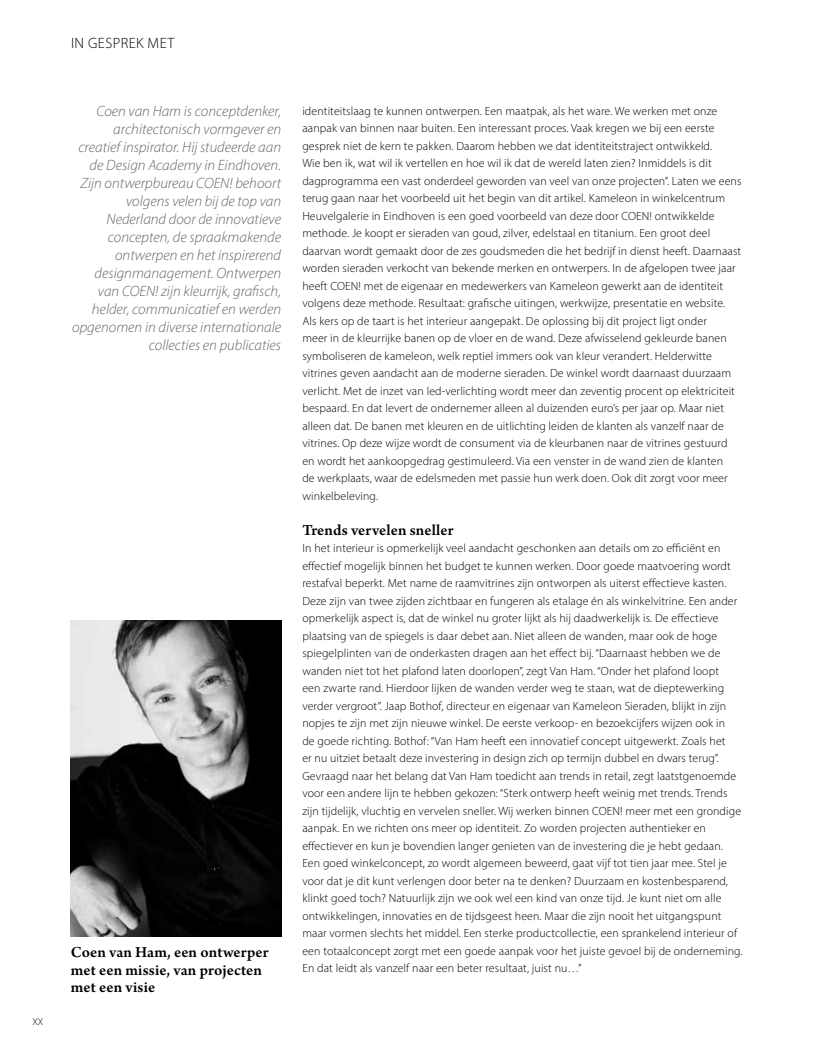
<style>
.page{position:relative;width:815px;height:1063px;background:#fff}
.page>*{position:absolute;margin:0;border:0;box-sizing:border-box;transform-origin:0 0}
.t1{font:600 16.25px/17.5px "Arno Pro";letter-spacing:.005em;color:#000}
.t2{font:italic 300 15px/18px "Myriad Pro";color:#646567;text-align:right}
.t3{font:300 15px "Myriad Pro";letter-spacing:.03em;color:#000}
.t4{font:300 11.88px/17.5px "Myriad Pro";letter-spacing:.01em;color:#000}
.t5{font:300 10px "Myriad Pro";color:#000}
</style>
<div class="page">
<img style="left:71px;top:620px;width:210px;height:317px">
<p class="t5" style="left:32px;top:1016px;width:13px">xx</p>
<p class="t3" style="left:71px;top:34px;width:105px">In gesprek met</p>
<p class="t2" style="left:72px;top:102px;width:210px">Coen van Ham is conceptdenker, architectonisch vormgever en creatief inspirator. Hij studeerde aan de Design Academy in Eindhoven.<br>Zijn ontwerpbureau COEN! behoort volgens velen bij de top van<br>Nederland door de innovatieve concepten, de spraakmakende ontwerpen en het inspirerend designmanagement. Ontwerpen van COEN! zijn kleurrijk, grafisch, helder, communicatief en werden opgenomen in diverse internationale collecties en publicaties</p>
<h1 class="t1" style="left:71px;top:944px;width:199px">Coen van Ham, een ontwerper met een missie, van projecten met een visie</h1>
<p class="t4" style="left:302px;top:102px;width:441px">identiteitslaag te kunnen ontwerpen. Een maatpak, als het ware. We werken met onze aanpak van binnen naar buiten. Een interessant proces. Vaak kregen we bij een eerste gesprek niet de kern te pakken. Daarom hebben we dat identiteitstraject ontwikkeld.<br>Wie ben ik, wat wil ik vertellen en hoe wil ik dat de wereld laten zien? Inmiddels is dit dagprogramma een vast onderdeel geworden van veel van onze projecten”. Laten we eens terug gaan naar het voorbeeld uit het begin van dit artikel. Kameleon in winkelcentrum Heuvelgalerie in Eindhoven is een goed voorbeeld van deze door COEN! ontwikkelde methode. Je koopt er sieraden van goud, zilver, edelstaal en titanium. Een groot deel daarvan wordt gemaakt door de zes goudsmeden die het bedrijf in dienst heeft. Daarnaast worden sieraden verkocht van bekende merken en ontwerpers. In de afgelopen twee jaar heeft COEN ! met de eigenaar en medewerkers van Kameleon gewerkt aan de identiteit volgens deze methode. Resultaat: grafische uitingen, werkwijze, presentatie en website.<br>Als kers op de taart is het interieur aangepakt. De oplossing bij dit project ligt onder<br>meer in de kleurrijke banen op de vloer en de wand. Deze afwisselend gekleurde banen symboliseren de kameleon, welk reptiel immers ook van kleur verandert. Helderwitte vitrines geven aandacht aan de moderne sieraden. De winkel wordt daarnaast duurzaam verlicht. Met de inzet van led-verlichting wordt meer dan zeventig procent op elektriciteit bespaard. En dat levert de ondernemer alleen al duizenden euro’s per jaar op. Maar niet alleen dat. De banen met kleuren en de uitlichting leiden de klanten als vanzelf naar de vitrines. Op deze wijze wordt de consument via de kleurbanen naar de vitrines gestuurd en wordt het aankoopgedrag gestimuleerd. Via een venster in de wand zien de klanten<br>de werkplaats, waar de edelsmeden met passie hun werk doen. Ook dit zorgt voor meer winkelbeleving.</p>
<h1 class="t1" style="left:302px;top:522px;width:153px">Trends vervelen sneller</h1>
<p class="t4" style="left:302px;top:539px;width:442px">In het interieur is opmerkelijk veel aandacht geschonken aan details om zo efficiënt en effectief mogelijk binnen het budget te kunnen werken. Door goede maatvoering wordt restafval beperkt. Met name de raamvitrines zijn ontworpen als uiterst effectieve kasten.<br>Deze zijn van twee zijden zichtbaar en fungeren als etalage én als winkelvitrine. Een ander opmerkelijk aspect is, dat de winkel nu groter lijkt als hij daadwerkelijk is. De effectieve plaatsing van de spiegels is daar debet aan. N iet alleen de wanden, maar ook de hoge spiegelplinten van de onderkasten dragen aan het effect bij. “Daarnaast hebben we de wanden niet tot het plafond laten doorlopen”, zegt Van Ham. “Onder het plafond loopt<br>een zwarte rand. Hierdoor lijken de wanden verder weg te staan, wat de dieptewerking verder vergroot”. Jaap Bothof, directeur en eigenaar van Kameleon Sieraden, blijkt in zijn nopjes te zijn met zijn nieuwe winkel. De eerste verkoop- en bezoekcijfers wijzen ook in<br>de goede richting. Bothof: “Van Ham heeft een innovatief concept uitgewerkt. Zoals het<br>er nu uitziet betaalt deze investering in design zich op termijn dubbel en dwars terug”.<br>Gevraagd naar het belang dat Van Ham toedicht aan trends in retail, zegt laatstgenoemde voor een andere lijn te hebben gekozen: “Sterk ontwerp heeft weinig met trends. Trends zijn tijdelijk, vluchtig en vervelen sneller. Wij werken binnen COEN! meer met een grondige aanpak. En we richten ons meer op identiteit. Zo worden projecten authentieker en effectiever en kun je bovendien langer genieten van de investering die je hebt gedaan.<br>Een goed winkelconcept, zo wordt algemeen beweerd, gaat vijf tot tien jaar mee. Stel je voor dat je dit kunt verlengen door beter na te denken? Duurzaam en kostenbesparend, klinkt goed toch? Natuurlijk zijn we ook wel een kind van onze tijd. Je kunt niet om alle ontwikkelingen, innovaties en de tijdsgeest heen. Maar die zijn nooit het uitgangspunt maar vormen slechts het middel. Een sterke productcollectie, een sprankelend interieur of een totaalconcept zorgt met een goede aanpak voor het juiste gevoel bij de onderneming.<br>En dat leidt als vanzelf naar een beter resultaat, juist nu…”</p>
</div>
